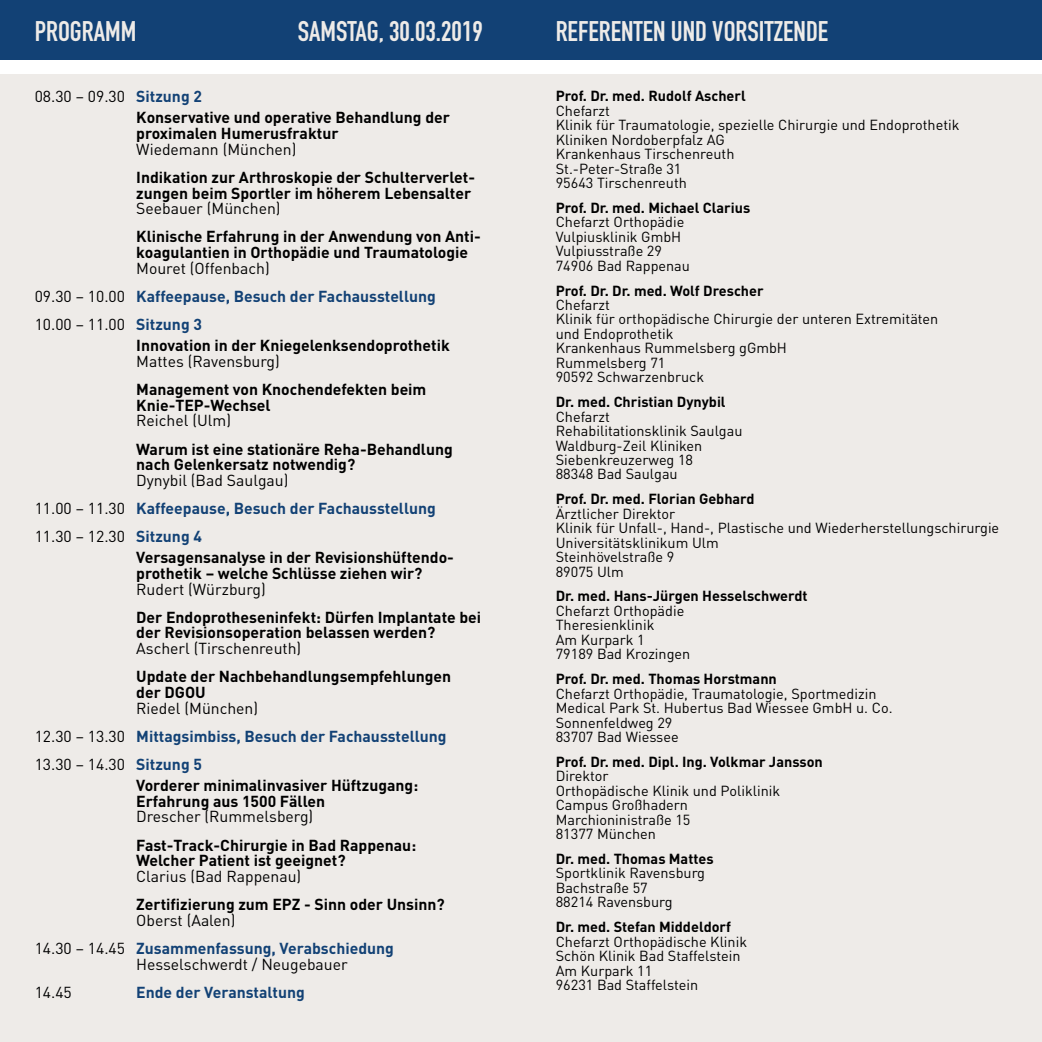
<style>
.page{position:relative;width:1042px;height:1042px;background:#fff}
.page>*{position:absolute;margin:0;border:0;box-sizing:border-box;transform-origin:0 0}
.t1{font:28px "DIN Engschrift";color:#eeebe8}
.t2{font:700 15.75px/15.8px "DIN";color:#000}
.t3{font:700 15.75px/28.2px "DIN";color:#124175}
.t4{font:15.75px "DIN";color:#000}
.t5{font:14.35px/14.3px "DIN";color:#000}
.t6{font:700 14.35px "DIN";color:#000}
.s1{font-weight:400}
.s2{color:#124175}
.s3{font-weight:400;color:#000}
</style>
<div class="page">
<div style="left:521px;top:74px;width:521px;height:968px;background:#eeebe8"></div>
<div style="left:0;top:74px;width:521px;height:968px;background:#eeebe8"></div>
<div style="left:0;top:0;width:521px;height:60px;background:#124175"></div>
<div style="left:521px;top:0;width:521px;height:60px;background:#124175"></div>
<h1 class="t1" style="left:35px;top:15px;width:103px">PROGRAMM</h1>
<h1 class="t1" style="left:298px;top:15px;width:186px">SAMSTAG, 30.03.2019</h1>
<h1 class="t1" style="left:556px;top:15px;width:274px">REFERENTEN UND VORSITZENDE</h1>
<p class="t2" style="left:136px;top:86px;width:315px;line-height:20.7px;text-indent:-101px"><span class="s1">08.30 – 09.30</span> <span class="s2">Sitzung 2<br></span>Konservative und operative Behandlung der</p>
<p class="t2" style="left:136px;top:125px;width:204px">proximalen Humerusfraktur</p>
<p class="t4" style="left:136px;top:139px;width:162px">Wiedemann (München)</p>
<p class="t2" style="left:136px;top:168px;width:340px">Indikation zur Arthroskopie der Schulterverlet&shy;zungen beim Sportler im höherem Lebensalter</p>
<p class="t4" style="left:136px;top:199px;width:146px">Seebauer (München)</p>
<p class="t2" style="left:136px;top:228px;width:346px">Klinische Erfahrung in der Anwendung von Anti&shy;koagulantien in Orthopädie und Traumatologie</p>
<p class="t3" style="left:35px;top:253px;width:403px;text-indent:101px"><span class="s3">Mouret (Offenbach)<br>09.30 – 10.00</span> Kaffeepause, Besuch der Fachausstellung<br><span class="s3">10.00 – 11.00</span> Sitzung 3</p>
<p class="t2" style="left:136px;top:337px;width:315px">Innovation in der Kniegelenksendoprothetik</p>
<p class="t4" style="left:136px;top:351px;width:145px">Mattes (Ravensburg)</p>
<p class="t2" style="left:136px;top:381px;width:292px">Management von Knochendefekten beim<br>Knie-TEP-Wechsel</p>
<p class="t4" style="left:136px;top:411px;width:96px">Reichel (Ulm)</p>
<p class="t2" style="left:136px;top:440px;width:318px">Warum ist eine stationäre Reha-Behandlung nach Gelenkersatz notwendig?</p>
<p class="t3" style="left:35px;top:465px;width:403px;text-indent:101px"><span class="s3">Dynybil (Bad Saulgau)<br>11.00 – 11.30</span> Kaffeepause, Besuch der Fachausstellung<br><span class="s3">11.30 – 12.30</span> Sitzung 4</p>
<p class="t2" style="left:136px;top:549px;width:319px">Versagensanalyse in der Revisionshüftendo&shy;prothetik – welche Schlüsse ziehen wir?</p>
<p class="t4" style="left:136px;top:579px;width:131px">Rudert (Würzburg)</p>
<p class="t2" style="left:136px;top:608px;width:346px">Der Endoprotheseninfekt: Dürfen Implantate bei der Revisionsoperation belassen werden?</p>
<p class="t4" style="left:136px;top:639px;width:167px">Ascherl (Tirschenreuth)</p>
<p class="t2" style="left:136px;top:668px;width:316px">Update der Nachbehandlungsempfehlungen der DGOU</p>
<p class="t3" style="left:35px;top:693px;width:413px;text-indent:101px"><span class="s3">Riedel (München)<br>12.30 – 13.30</span> Mittagsimbiss, Besuch der Fachausstellung<br><span class="s3">13.30 – 14.30</span> Sitzung 5</p>
<p class="t2" style="left:136px;top:776px;width:283px">Vorderer minimalinvasiver Hüftzugang:<br>Erfahrung aus 1500 Fällen</p>
<p class="t4" style="left:136px;top:807px;width:178px">Drescher (Rummelsberg)</p>
<p class="t2" style="left:136px;top:836px;width:281px">Fast-Track-Chirurgie in Bad Rappenau:<br>Welcher Patient ist geeignet?</p>
<p class="t4" style="left:136px;top:866px;width:167px">Clarius (Bad Rappenau)</p>
<p class="t2" style="left:136px;top:896px;width:310px">Zertifizierung zum EPZ - Sinn oder Unsinn?</p>
<p class="t3" style="left:35px;top:905px;width:361px;text-indent:101px"><span class="s3">Oberst (Aalen)<br>14.30 – 14.45</span> Zusammenfassung, Verabschiedung</p>
<p class="t4" style="left:136px;top:954px;width:213px">Hesselschwerdt / Neugebauer</p>
<p class="t4" style="left:35px;top:982px;width:39px">14.45</p>
<p class="t3" style="left:136px;top:977px;width:170px">Ende der Veranstaltung</p>
<p class="t6" style="left:556px;top:87px;width:192px">Prof. Dr. med. Rudolf Ascherl</p>
<p class="t5" style="left:556px;top:103px;width:405px">Chefarzt<br>Klinik für Traumatologie, spezielle Chirurgie und Endoprothetik<br>Kliniken Nordoberpfalz AG<br>Krankenhaus Tirschenreuth<br>St.-Peter-Straße 31<br>95643 Tirschenreuth</p>
<p class="t6" style="left:556px;top:198px;width:196px">Prof. Dr. med. Michael Clarius</p>
<p class="t5" style="left:556px;top:215px;width:136px">Chefarzt Orthopädie<br>Vulpiusklinik GmbH<br>Vulpiusstraße 29<br>74906 Bad Rappenau</p>
<p class="t6" style="left:556px;top:281px;width:209px">Prof. Dr. Dr. med. Wolf Drescher</p>
<p class="t5" style="left:556px;top:297px;width:384px">Chefarzt<br>Klinik für orthopädische Chirurgie der unteren Extremitäten und Endoprothetik<br>Krankenhaus Rummelsberg gGmbH<br>Rummelsberg 71<br>90592 Schwarzenbruck</p>
<p class="t6" style="left:556px;top:393px;width:171px">Dr. med. Christian Dynybil</p>
<p class="t5" style="left:556px;top:409px;width:188px">Chefarzt<br>Rehabilitationsklinik Saulgau<br>Waldburg-Zeil Kliniken<br>Siebenkreuzerweg 18<br>88348 Bad Saulgau</p>
<p class="t6" style="left:556px;top:490px;width:200px">Prof. Dr. med. Florian Gebhard</p>
<p class="t5" style="left:556px;top:506px;width:445px">Ärztlicher Direktor<br>Klinik für Unfall-, Hand-, Plastische und Wiederherstellungschirurgie<br>Universitätsklinikum Ulm<br>Steinhövelstraße 9<br>89075 Ulm</p>
<p class="t6" style="left:556px;top:587px;width:253px">Dr. med. Hans-Jürgen Hesselschwerdt</p>
<p class="t5" style="left:556px;top:603px;width:136px">Chefarzt Orthopädie<br>Theresienklinik<br>Am Kurpark 1<br>79189 Bad Krozingen</p>
<p class="t6" style="left:556px;top:669px;width:223px">Prof. Dr. med. Thomas Horstmann</p>
<p class="t5" style="left:556px;top:686px;width:338px">Chefarzt Orthopädie, Traumatologie, Sportmedizin Medical Park St. Hubertus Bad Wiessee GmbH u. Co.<br>Sonnenfeldweg 29<br>83707 Bad Wiessee</p>
<p class="t6" style="left:556px;top:752px;width:269px">Prof. Dr. med. Dipl. Ing. Volkmar Jansson</p>
<p class="t5" style="left:556px;top:769px;width:226px">Direktor<br>Orthopädische Klinik und Poliklinik<br>Campus Großhadern<br>Marchioninistraße 15<br>81377 München</p>
<p class="t6" style="left:556px;top:849px;width:159px">Dr. med. Thomas Mattes</p>
<p class="t5" style="left:556px;top:866px;width:151px">Sportklinik Ravensburg<br>Bachstraße 57<br>88214 Ravensburg</p>
<p class="t6" style="left:556px;top:918px;width:177px">Dr. med. Stefan Middeldorf</p>
<p class="t5" style="left:556px;top:934px;width:193px">Chefarzt Orthopädische Klinik<br>Schön Klinik Bad Staffelstein<br>Am Kurpark 11<br>96231 Bad Staffelstein</p>
</div>
